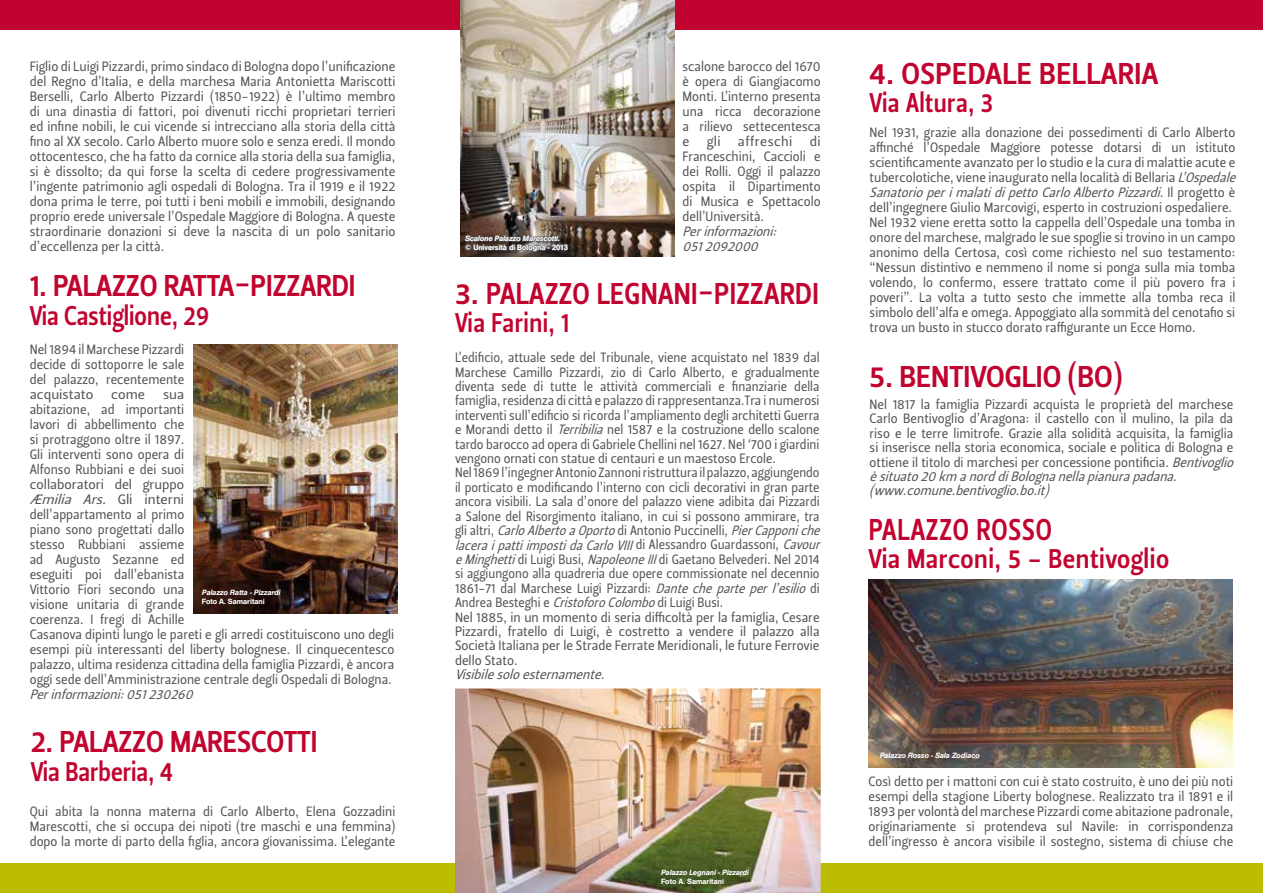
<style>
.page{position:relative;width:1263px;height:893px;background:#fff}
.page>*{position:absolute;margin:0;border:0;box-sizing:border-box;transform-origin:0 0}
.t1{font:30px "Leitura Sans Grot 3";color:#c1032f}
.t2{font:30px "Leitura Sans Grot 3";color:#c1032f;scale:.96 1}
.t3{font:30px "Leitura Sans Grot 3";letter-spacing:.035em;color:#c1032f;scale:.87 1}
.t4{font:27px "Leitura Sans Grot 3";letter-spacing:.01em;color:#c1032f;scale:.87 1}
.t5{font:27px "Leitura Sans Grot 3";letter-spacing:.01em;color:#c1032f;scale:.92 1}
.t6{font:13.5px/15px "Leitura Sans Grot 2";color:#565656;text-align:justify}
.t7{font:13.5px/14.4px "Leitura Sans Grot 2";color:#565656;scale:.94 1}
.t8{font:13.5px/15px "Leitura Sans Grot 2";color:#565656;scale:1.06 1}
.t9{font:italic 13.5px/15px "Leitura Sans Grot 2";color:#565656}
.t10{font:13.5px "Leitura Sans Grot 2";letter-spacing:.03em;color:#565656}
.t11{font:italic 500 7.5px "Helvetica BQ";color:#fff}
.t12{font:500 7.5px "Helvetica BQ";color:#fff}
.s1{font-style:italic}
</style>
<div class="page">
<div style="left:0;top:863px;width:1263px;height:30px;background:#bdbd00"></div>
<div style="left:0;top:0;width:1263px;height:30px;background:#c1032f"></div>
<img style="left:460px;top:0;width:214px;height:256px">
<img style="left:194px;top:345px;width:203px;height:268px">
<img style="left:455px;top:688px;width:366px;height:205px">
<img style="left:868px;top:579px;width:364px;height:188px">
<div style="left:473px;top:233px;width:112px;height:25px;background:#000;opacity:.75"></div>
<svg style="left:465px;top:233px;width:103px;height:20px;background:#544c48"></svg>
<p class="t6" style="left:30px;top:59px;width:367px">Figlio di Luigi Pizzardi, primo sindaco di Bologna dopo l’unificazione del Regno d’Italia, e della marchesa Maria Antonietta Mariscotti Berselli, Carlo Alberto Pizzardi (1850-1922) è l’ultimo membro di una dinastia di fattori, poi divenuti ricchi proprietari terrieri ed infine nobili, le cui vicende si intrecciano alla storia della città fino al XX secolo. Carlo Alberto muore solo e senza eredi. Il mondo ottocentesco, che ha fatto da cornice alla storia della sua famiglia, si è dissolto; da qui forse la scelta di cedere progressivamente l’ingente patrimonio agli ospedali di Bologna. Tra il 1919 e il 1922 dona prima le terre, poi tutti i beni mobili e immobili, designando proprio erede universale l’Ospedale Maggiore di Bologna. A queste straordinarie donazioni si deve la nascita di un polo sanitario d’eccellenza per la città.</p>
<h1 class="t2" style="left:30px;top:268px;width:341px">1. PALAZZO RATTA-PIZZARDI</h1>
<h2 class="t4" style="left:30px;top:300px;width:208px">Via Castiglione, 29</h2>
<p class="t6" style="left:30px;top:342px;width:156px">Nel 1894 il Marchese Pizzardi decide di sottoporre le sale del palazzo, recentemente acquistato</p>
<p class="t8" style="left:30px;top:387px;width:345px;text-indent:133px">sua<br>abitazione, ad importanti<br>lavori di abbellimento che<br>si protraggono oltre il 1897.<br>Gli interventi sono opera di<br>Alfonso Rubbiani e dei suoi<br>collaboratori del gruppo<br><span class="s1">Æmilia Ars.</span> Gli interni<br>dell’appartamento al primo<br>piano sono progettati dallo<br>stesso Rubbiani assieme<br>ad Augusto Sezanne ed<br>eseguiti poi dall’ebanista<br>Vittorio Fiori secondo una<br>visione unitaria di grande<br>coerenza. I fregi di Achille<br>Casanova dipinti lungo le pareti e gli arredi costituiscono uno degli esempi più interessanti del liberty bolognese. Il cinquecentesco palazzo, ultima residenza cittadina della famiglia Pizzardi, è ancora oggi sede dell’Amministrazione centrale degli Ospedali di Bologna.</p>
<p class="t9" style="left:30px;top:687px;width:169px">Perinformazioni:051230260</p>
<p class="t8" style="left:111px;top:387px;width:33px">come</p>
<p class="t11" style="left:202px;top:588px;width:80px">Palazzo Ratta - Pizzardi</p>
<p class="t12" style="left:202px;top:597px;width:64px">Foto A. Samaritani</p>
<h1 class="t2" style="left:31px;top:724px;width:300px">2. PALAZZO MARESCOTTI</h1>
<h2 class="t4" style="left:31px;top:756px;width:165px">Via Barberia, 4</h2>
<p class="t6" style="left:30px;top:804px;width:367px">Qui abita la nonna materna di Carlo Alberto, Elena Gozzadini Marescotti, che si occupa dei nipoti (tre maschi e una femmina) dopo la morte di parto della figlia, ancora giovanissima. L’elegante</p>
<p class="t11" style="left:465px;top:234px;width:96px">Scalone Palazzo Marescotti.</p>
<p class="t12" style="left:465px;top:243px;width:104px">© Università di Bologna - 2013</p>
<p class="t6" style="left:682px;top:59px;width:140px">scalone barocco del 1670 è opera di Giangiacomo Monti. L’interno presenta una ricca decorazione a rilievo settecentesca e</p>
<p class="t6" style="left:682px;top:134px;width:140px;text-indent:127px">di Franceschini, Caccioli e dei Rolli. Oggi il palazzo ospita il Dipartimento di Musica e Spettacolo dell’Università.</p>
<p class="t9" style="left:682px;top:224px;width:99px">Perinformazioni:<br>0512092000</p>
<p class="t6" style="left:707px;top:134px;width:16px">gli</p>
<p class="t10" style="left:738px;top:133px;width:56px">affreschi</p>
<h1 class="t1" style="left:455px;top:276px;width:365px">3. PALAZZO LEGNANI-PIZZARDI</h1>
<h2 class="t4" style="left:455px;top:307px;width:133px">Via Farini, 1</h2>
<p class="t7" style="left:455px;top:351px;width:394px">L’edificio, attuale sede del Tribunale, viene acquistato nel 1839 dal Marchese Camillo Pizzardi, zio di Carlo Alberto, e gradualmente diventa sede di tutte le attività commerciali e finanziarie della famiglia, residenza di città e palazzo di rappresentanza.Tra i numerosi interventi sull’edificio si ricorda l’ampliamento degli architetti Guerra e Morandi detto il <span class="s1">Terribilia</span>nel 1587 e la costruzione dello scalone tardo barocco ad opera di Gabriele Chellini nel 1627. Nel ‘700 i giardini vengono ornati con statue di centauri e un maestoso Ercole.<br>Nel 1869 l’ingegner Antonio Zannoni ristruttura il palazzo, aggiungendo il porticato e modificando l’interno con cicli decorativi in gran parte ancora visibili. La sala d’onore del palazzo viene adibita dai Pizzardi a Salone del Risorgimento italiano, in cui si possono ammirare, tra g l i a l t r i , <span class="s1">CarloAlbertoaOporto</span>d i A n t o n i o P u c c i n e l l i , <span class="s1">PierCapponiche laceraipattiimpostidaCarloVIII</span>d i A l e s s a n d r o G u a r d a s s o n i , <span class="s1">Cavour eMinghetti</span>di Luigi Busi, <span class="s1">NapoleoneIII</span>di Gaetano Belvederi. Nel 2014 si aggiungono alla quadreria due opere commissionate nel decennio 1861-71 dal Marchese Luigi Pizzardi: <span class="s1">Dantecheparteperl’esilio</span>di Andrea Besteghi e <span class="s1">CristoforoColombo</span>di Luigi Busi.<br>Nel 1885, in un momento di seria difficoltà per la famiglia, Cesare Pizzardi, fratello di Luigi, è costretto a vendere il palazzo alla Società Italiana per le Strade Ferrate Meridionali, le future Ferrovie dello Stato.</p>
<p class="t9" style="left:455px;top:667px;width:155px">Visibilesoloesternamente.</p>
<p class="t11" style="left:661px;top:868px;width:89px">Palazzo Legnani - Pizzardi</p>
<p class="t12" style="left:661px;top:877px;width:64px">Foto A. Samaritani</p>
<h1 class="t1" style="left:870px;top:56px;width:290px">4. OSPEDALE BELLARIA</h1>
<h2 class="t4" style="left:870px;top:87px;width:144px">Via Altura, 3</h2>
<p class="t6" style="left:870px;top:125px;width:372px;text-align:left">Nel 1931, grazie alla donazione dei possedimenti di Carlo Alberto affinché l’Ospedale Maggiore potesse dotarsi di un istituto scientificamente avanzato per lo studio e la cura di malattie acute e tubercolotiche, viene inaugurato nella località di Bellaria <span class="s1">L’Ospedale SanatorioperimalatidipettoCarloAlbertoPizzardi.</span>I l p r o g e t t o è dell’ingegnere Giulio Marcovigi, esperto in costruzioni ospedaliere.<br>Nel 1932 viene eretta sotto la cappella dell’Ospedale una tomba in onore del marchese, malgrado le sue spoglie si trovino in un campo anonimo della Certosa, così come richiesto nel suo testamento: “Nessun distintivo e nemmeno il nome si ponga sulla mia tomba volendo, lo confermo, essere trattato come il più povero fra i poveri”. La volta a tutto sesto che immette alla tomba reca il simbolo dell’alfa e omega. Appoggiato alla sommità del cenotafio si trova un busto in stucco dorato raffigurante un Ecce Homo.</p>
<h1 class="t1" style="left:870px;top:359px;width:254px">5. BENTIVOGLIO (BO)</h1>
<p class="t6" style="left:870px;top:397px;width:369px;line-height:14.4px;text-align:left">Nel 1817 la famiglia Pizzardi acquista le proprietà del marchese Carlo Bentivoglio d’Aragona: il castello con il mulino, la pila da riso e le terre limitrofe. Grazie alla solidità acquisita, la famiglia si inserisce nella storia economica, sociale e politica di Bologna e ottiene il titolo di marchesi per concessione pontificia. <span class="s1">Bentivoglio èsituato20km anorddiBolognanellapianurapadana. (www.comune.bentivoglio.bo.it)</span></p>
<h1 class="t3" style="left:869px;top:512px;width:212px">PALAZZO ROSSO</h1>
<h2 class="t5" style="left:868px;top:543px;width:328px">Via Marconi, 5 - Bentivoglio</h2>
<p class="t11" style="left:880px;top:751px;width:101px">Palazzo Rosso - Sala Zodiaco</p>
<p class="t6" style="left:868px;top:774px;width:366px">Così detto per i mattoni con cui è stato costruito, è uno dei più noti esempi della stagione Liberty bolognese. Realizzato tra il 1891 e il 1893 per volontà del marchese Pizzardi come abitazione padronale, originariamente si protendeva sul Navile: in corrispondenza dell’ingresso è ancora visibile il sostegno, sistema di chiuse che</p>
</div>
